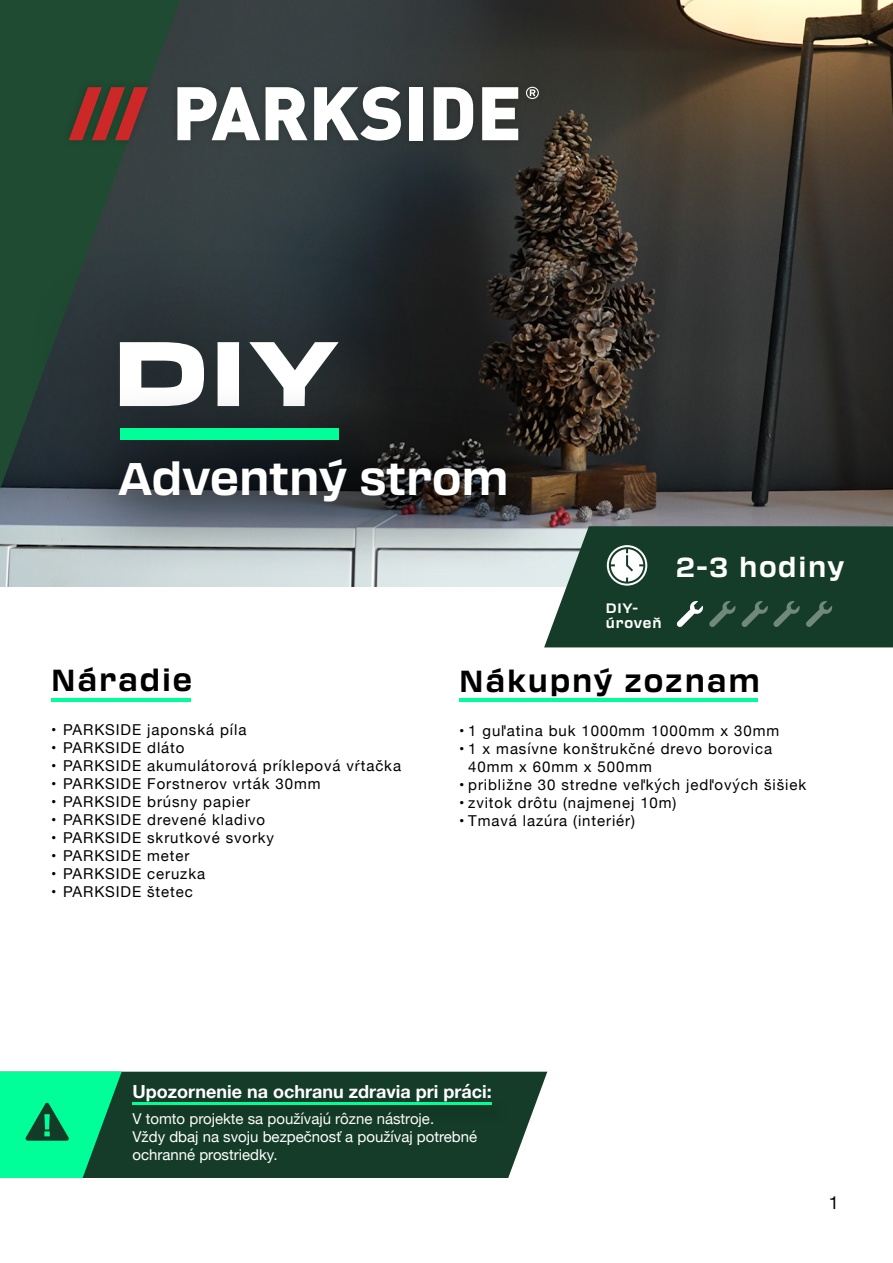
<style>
.page{position:relative;width:893px;height:1263px;background:#fff}
.page>*{position:absolute;margin:0;border:0;box-sizing:border-box;transform-origin:0 0}
.t1{font:900 expanded 90px "Transducer";color:#fff}
.t2{font:700 45px "Transducer";color:#fff}
.t3{font:700 30px "Transducer";letter-spacing:.06em;color:#000}
.t4{font:700 27px "Transducer";letter-spacing:.06em;color:#fff}
.t5{font:700 18px "Helvetica Neue";color:#fff}
.t6{font:18px "Helvetica Neue";color:#000}
.t7{font:15px/18px "Helvetica Neue";letter-spacing:.06em;color:#000}
.t8{font:15px/18px "Helvetica Neue";color:#fff}
.t9{font:700 13.5px/15px "Transducer";letter-spacing:.06em;color:#fff}
</style>
<div class="page">
<img style="left:0;top:0;width:893px;height:587px">
<svg style="left:544px;top:526px;width:349px;height:121px;background:#224734"></svg>
<svg style="left:0;top:0;width:180px;height:489px;background:#234834"></svg>
<div style="left:62px;top:79px;width:485px;height:70px;background:#000;opacity:.2"></div>
<svg style="left:69px;top:87px;width:79px;height:53px;background:#7b352d"></svg>
<svg style="left:177px;top:87px;width:83px;height:53px"></svg>
<svg style="left:266px;top:87px;width:42px;height:53px"></svg>
<svg style="left:314px;top:87px;width:87px;height:54px"></svg>
<div style="left:409px;top:87px;width:13px;height:53px;background:#fff"></div>
<svg style="left:434px;top:87px;width:40px;height:53px"></svg>
<svg style="left:482px;top:87px;width:36px;height:53px"></svg>
<svg style="left:526px;top:87px;width:13px;height:12px"></svg>
<div style="left:24px;top:245px;width:398px;height:258px;background:#000;opacity:.8"></div>
<svg style="left:45px;top:385px;width:537px;height:191px;background:#525759"></svg>
<div style="left:120px;top:428px;width:219px;height:11px;background:#0f9"></div>
<hr style="left:51px;top:698px;width:140px;height:3px;background:#0f9">
<hr style="left:459px;top:699px;width:299px;height:3px;background:#0f9">
<div style="left:122px;top:1072px;width:425px;height:106px;background:#143c28"></div>
<svg style="left:0;top:1072px;width:122px;height:106px;background:#04d27f"></svg>
<div style="left:130px;top:1099px;width:382px;height:26px;background:#133a26"></div>
<hr style="left:132px;top:1102px;width:360px;height:2px;background:#0f9">
<h1 class="t1" style="left:115px;top:304px;width:225px">DIY</h1>
<h2 class="t2" style="left:118px;top:447px;width:392px">Adventný strom</h2>
<p class="t9" style="left:606px;top:599px;width:57px">DIY&shy;úroveň</p>
<h3 class="t4" style="left:676px;top:548px;width:170px">2-3 hodiny</h3>
<h3 class="t3" style="left:51px;top:659px;width:143px">Náradie</h3>
<p class="t7" style="left:51px;top:721px;width:197px">• PARKSIDE japonská píla</p>
<p class="t7" style="left:51px;top:739px;width:135px">• PARKSIDE dláto</p>
<p class="t7" style="left:51px;top:757px;width:351px">• PARKSIDE akumulátorová príklepová vŕtačka</p>
<p class="t7" style="left:51px;top:775px;width:271px">• PARKSIDE Forstnerov vrták 30mm</p>
<p class="t7" style="left:51px;top:793px;width:200px">• PARKSIDE brúsny papier</p>
<p class="t7" style="left:51px;top:811px;width:216px">• PARKSIDE drevené kladivo</p>
<p class="t7" style="left:51px;top:829px;width:225px">• PARKSIDE skrutkové svorky</p>
<p class="t7" style="left:51px;top:847px;width:140px">• PARKSIDE meter</p>
<p class="t7" style="left:51px;top:865px;width:156px">• PARKSIDE ceruzka</p>
<p class="t7" style="left:51px;top:883px;width:143px">• PARKSIDE štetec</p>
<h3 class="t3" style="left:459px;top:660px;width:302px">Nákupný zoznam</h3>
<p class="t7" style="left:459px;top:722px;width:321px">• 1 guľatina buk 1000mm 1000mm x 30mm</p>
<p class="t7" style="left:468px;top:740px;width:305px;text-indent:-9px">• 1 x masívne konštrukčné drevo borovica<br>40mm x 60mm x 500mm</p>
<p class="t7" style="left:459px;top:776px;width:348px">• približne 30 stredne veľkých jedľových šišiek</p>
<p class="t7" style="left:459px;top:794px;width:219px">• zvitok drôtu (najmenej 10m)</p>
<p class="t7" style="left:459px;top:812px;width:177px">• Tmavá lazúra (interiér)</p>
<p class="t5" style="left:132px;top:1077px;width:361px">Upozornenie na ochranu zdravia pri práci:</p>
<p class="t8" style="left:132px;top:1110px;width:346px">V tomto projekte sa používajú rôzne nástroje.<br>Vždy dbaj na svoju bezpečnosť a používaj potrebné ochranné prostriedky.</p>
<p class="t6" style="left:829px;top:1189px;width:12px">1</p>
</div>
